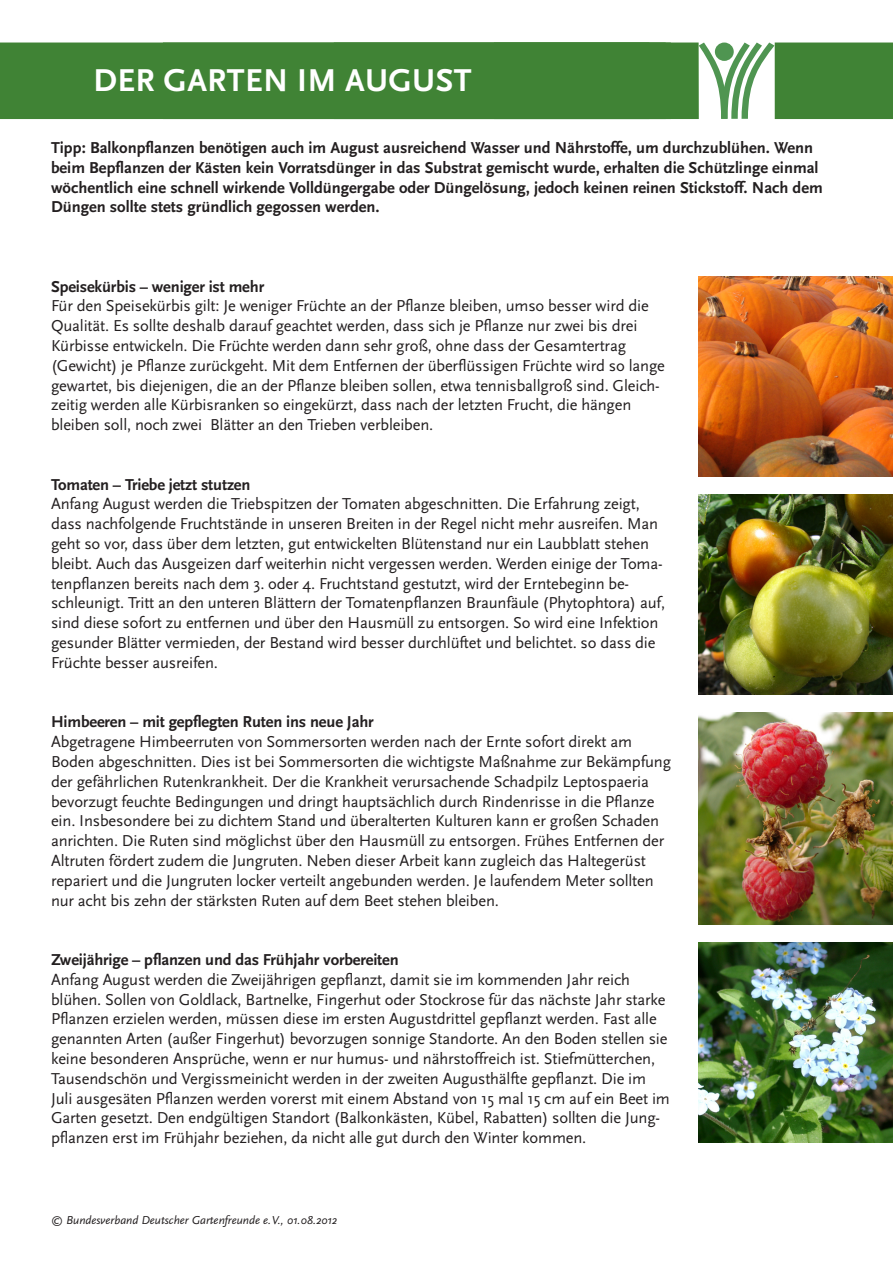
<style>
.page{position:relative;width:893px;height:1263px;background:#fff}
.page>*{position:absolute;margin:0;border:0;box-sizing:border-box;transform-origin:0 0}
.t1{font:700 33px "Scala Sans LF";letter-spacing:.01em;color:#fff}
.t2{font:16.5px/19.8px "Scala Sans";letter-spacing:-.01em;color:#231f20}
.t3{font:700 16.5px/19.8px "Scala Sans";color:#231f20}
.t4{font:italic 12px "Scala Sans";color:#231f20}
</style>
<div class="page">
<div style="left:0;top:43px;width:699px;height:76px;background:#408335"></div>
<div style="left:775px;top:43px;width:118px;height:76px;background:#408335"></div>
<img style="left:699px;top:277px;width:194px;height:200px">
<img style="left:699px;top:494px;width:194px;height:200px">
<img style="left:699px;top:712px;width:194px;height:213px">
<img style="left:699px;top:943px;width:194px;height:199px">
<svg style="left:699px;top:43px;width:75px;height:76px"></svg>
<p class="t1" style="left:94px;top:62px;width:379px">DER GARTEN IM AUGUST</p>
<p class="t3" style="left:51px;top:138px;width:773px">Tipp: Balkonpflanzen benötigen auch im August ausreichend Wasser und Nährstoffe, um durchzublühen. Wenn beim Bepflanzen der Kästen kein Vorratsdünger in das Substrat gemischt wurde, erhalten die Schützlinge einmal wöchentlich eine schnell wirkende Volldüngergabe oder Düngelösung, jedoch keinen reinen Stickstoff. Nach dem Düngen sollte stets gründlich gegossen werden.</p>
<p class="t3" style="left:51px;top:277px;width:215px">Speisekürbis – weniger ist mehr</p>
<p class="t2" style="left:51px;top:296px;width:615px">Für den Speisekürbis gilt: Je weniger Früchte an der Pflanze bleiben, umso besser wird die Qualität. Es sollte deshalb darauf geachtet werden, dass sich je Pflanze nur zwei bis drei Kürbisse entwickeln. Die Früchte werden dann sehr groß, ohne dass der Gesamtertrag (Gewicht) je Pflanze zurückgeht. Mit dem Entfernen der überflüssigen Früchte wird so lange gewartet, bis diejenigen, die an der Pflanze bleiben sollen, etwa tennisballgroß sind. Gleich&shy;zeitig werden alle Kürbisranken so eingekürzt, dass nach der letzten Frucht, die hängen bleiben soll, noch zwei Blätter an den Trieben verbleiben.</p>
<p class="t3" style="left:51px;top:475px;width:201px">Tomaten – Triebe jetzt stutzen</p>
<p class="t2" style="left:51px;top:494px;width:616px">Anfang August werden die Triebspitzen der Tomaten abgeschnitten. Die Erfahrung zeigt, dass nachfolgende Fruchtstände in unseren Breiten in der Regel nicht mehr ausreifen. Man geht so vor, dass über dem letzten, gut entwickelten Blütenstand nur ein Laubblatt stehen bleibt. Auch das Ausgeizen darf weiterhin nicht vergessen werden. Werden einige der Toma&shy;tenpflanzen bereits nach dem 3. oder 4. Fruchtstand gestutzt, wird der Erntebeginn be&shy;schleunigt. Tritt an den unteren Blättern der Tomatenpflanzen Braunfäule (Phytophtora) auf, sind diese sofort zu entfernen und über den Hausmüll zu entsorgen. So wird eine Infektion gesunder Blätter vermieden, der Bestand wird besser durchlüftet und belichtet. so dass die Früchte besser ausreifen.</p>
<p class="t3" style="left:51px;top:712px;width:324px">Himbeeren – mit gepflegten Ruten ins neue Jahr</p>
<p class="t2" style="left:51px;top:732px;width:622px">Abgetragene Himbeerruten von Sommersorten werden nach der Ernte sofort direkt am Boden abgeschnitten. Dies ist bei Sommersorten die wichtigste Maßnahme zur Bekämpfung der gefährlichen Rutenkrankheit. Der die Krankheit verursachende Schadpilz Leptospaeria bevorzugt feuchte Bedingungen und dringt hauptsächlich durch Rindenrisse in die Pflanze ein. Insbesondere bei zu dichtem Stand und überalterten Kulturen kann er großen Schaden anrichten. Die Ruten sind möglichst über den Hausmüll zu entsorgen. Frühes Entfernen der Altruten fördert zudem die Jungruten. Neben dieser Arbeit kann zugleich das Haltegerüst repariert und die Jungruten locker verteilt angebunden werden. Je laufendem Meter sollten nur acht bis zehn der stärksten Ruten auf dem Beet stehen bleiben.</p>
<p class="t3" style="left:51px;top:950px;width:349px">Zweijährige – pflanzen und das Frühjahr vorbereiten</p>
<p class="t2" style="left:51px;top:970px;width:620px">Anfang August werden die Zweijährigen gepflanzt, damit sie im kommenden Jahr reich blühen. Sollen von Goldlack, Bartnelke, Fingerhut oder Stockrose für das nächste Jahr starke Pflanzen erzielen werden, müssen diese im ersten Augustdrittel gepflanzt werden. Fast alle genannten Arten (außer Fingerhut) bevorzugen sonnige Standorte. An den Boden stellen sie keine besonderen Ansprüche, wenn er nur humus- und nährstoffreich ist. Stiefmütterchen, Tausendschön und Vergissmeinicht werden in der zweiten Augusthälfte gepflanzt. Die im Juli ausgesäten Pflanzen werden vorerst mit einem Abstand von 15 mal 15 cm auf ein Beet im Garten gesetzt. Den endgültigen Standort (Balkonkästen, Kübel, Rabatten) sollten die Jung&shy;pflanzen erst im Frühjahr beziehen, da nicht alle gut durch den Winter kommen.</p>
<p class="t4" style="left:51px;top:1213px;width:288px">© Bundesverband Deutscher Gartenfreunde e.V., 01.08.2012</p>
</div>
